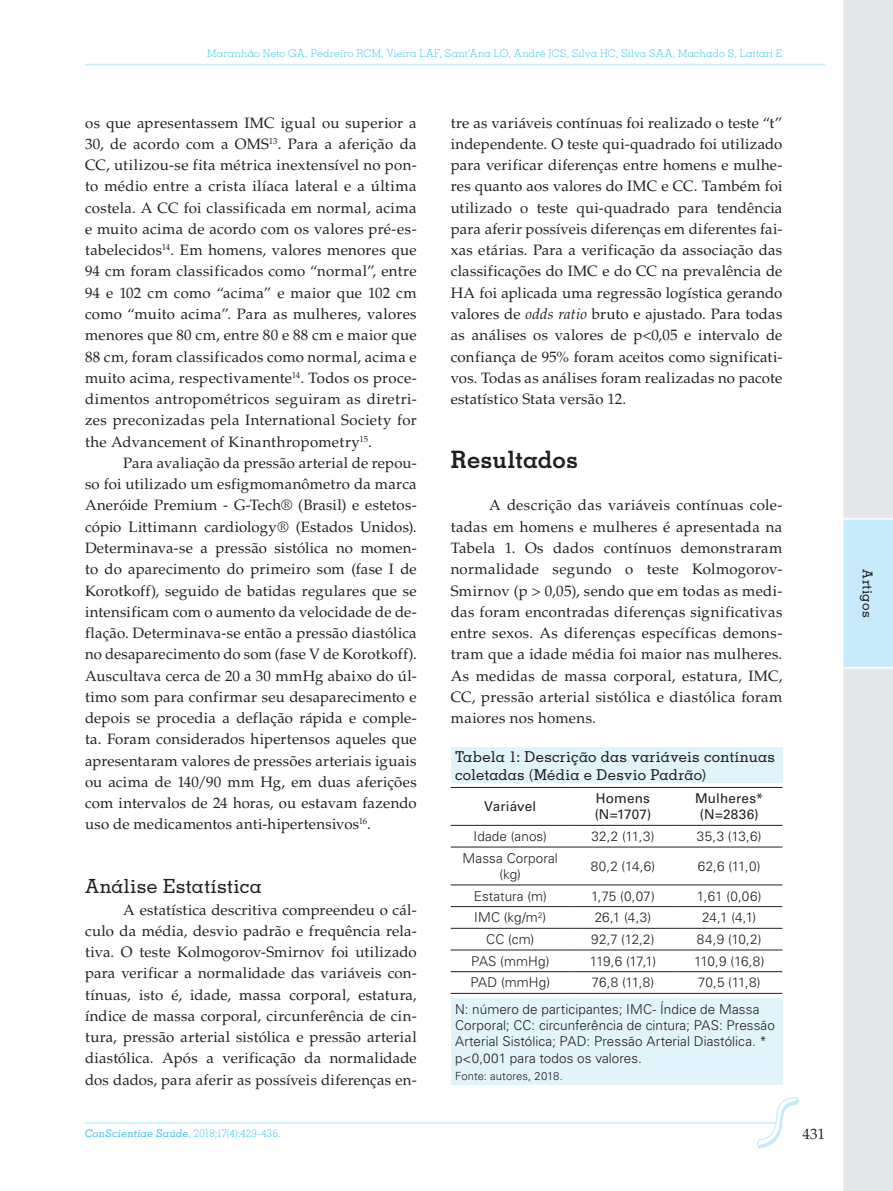
<style>
.page{position:relative;width:893px;height:1191px;background:#fff}
.page>*{position:absolute;margin:0;border:0;box-sizing:border-box;transform-origin:0 0}
.CS_Subtitulo{font:700 24px "Memphis LT Std";letter-spacing:.005em;color:#231f20}
.CS_Subtitulo_2{font:500 19.5px "Memphis LT Std";letter-spacing:.005em;color:#231f20}
.CS_Normal{font:15px/21.3px "Palatino LT Std";letter-spacing:.015em;color:#231f20;text-align:justify}
.CS_Tabela_-_titulo{font:500 15px/18px "Memphis LT Std";letter-spacing:.01em;color:#231f20}
.CS_Tabela_-_corpo{font:300 13.5px/16.2px "Univers LT Std";letter-spacing:.005em;color:#231f20;text-align:center}
.t1{font:13.5px/16.2px "Univers LT Std";letter-spacing:.01em;color:#231f20}
.t2{font:500 13.5px "Memphis LT Std";letter-spacing:.02em;color:#231f20}
.Cs_Tabela_-_nota{font:300 11.25px "Univers LT Std";letter-spacing:.005em;color:#231f20}
.CS_z_Infs_Pags{font:300 10.5px "Memphis LT Std";letter-spacing:.015em;color:#40c7f4}
.s1{font-style:italic}
.s2{font-weight:500;font-style:italic}
</style>
<div class="page">
<hr style="left:85px;top:64px;width:740px;height:1px;background:#c6eafa">
<hr style="left:85px;top:1122px;width:693px;height:1px;background:#c6eafa">
<svg style="left:757px;top:1097px;width:42px;height:51px"></svg>
<div style="left:843px;top:0;width:50px;height:1191px;background:#e6e7e9"></div>
<div style="left:843px;top:519px;width:50px;height:149px;background:#c6eafa"></div>
<hr style="left:842px;top:518px;width:51px;height:1px;background:#fff">
<hr style="left:842px;top:667px;width:51px;height:1px;background:#fff">
<div style="left:451px;top:747px;width:331px;height:337px;background:#e1f4fc"></div>
<div style="left:451px;top:783px;width:331px;height:214px;background:#fff"></div>
<hr style="left:451px;top:787px;width:119px;height:1px;background:#231f20">
<hr style="left:570px;top:787px;width:106px;height:1px;background:#231f20">
<hr style="left:676px;top:787px;width:106px;height:1px;background:#231f20">
<hr style="left:451px;top:825px;width:119px;height:1px;background:#231f20">
<hr style="left:570px;top:825px;width:106px;height:1px;background:#231f20">
<hr style="left:676px;top:825px;width:106px;height:1px;background:#231f20">
<hr style="left:451px;top:846px;width:119px;height:1px;background:#231f20">
<hr style="left:570px;top:846px;width:106px;height:1px;background:#231f20">
<hr style="left:676px;top:846px;width:106px;height:1px;background:#231f20">
<hr style="left:451px;top:884px;width:119px;height:1px;background:#231f20">
<hr style="left:570px;top:884px;width:106px;height:1px;background:#231f20">
<hr style="left:676px;top:884px;width:106px;height:1px;background:#231f20">
<hr style="left:451px;top:906px;width:119px;height:1px;background:#231f20">
<hr style="left:570px;top:906px;width:106px;height:1px;background:#231f20">
<hr style="left:676px;top:906px;width:106px;height:1px;background:#231f20">
<hr style="left:451px;top:928px;width:119px;height:1px;background:#231f20">
<hr style="left:570px;top:928px;width:106px;height:1px;background:#231f20">
<hr style="left:676px;top:928px;width:106px;height:1px;background:#231f20">
<hr style="left:451px;top:949px;width:119px;height:1px;background:#231f20">
<hr style="left:570px;top:949px;width:106px;height:1px;background:#231f20">
<hr style="left:676px;top:949px;width:106px;height:1px;background:#231f20">
<hr style="left:451px;top:971px;width:119px;height:1px;background:#231f20">
<hr style="left:570px;top:971px;width:106px;height:1px;background:#231f20">
<hr style="left:676px;top:971px;width:106px;height:1px;background:#231f20">
<hr style="left:451px;top:993px;width:119px;height:1px;background:#231f20">
<hr style="left:570px;top:993px;width:106px;height:1px;background:#231f20">
<hr style="left:676px;top:993px;width:106px;height:1px;background:#231f20">
<p class="CS_z_Infs_Pags" style="left:207px;top:47px;width:577px">Maranhão Neto GA, Pedreiro RCM, Vieira LAF, Sant’Ana LO, André JCS, Silva HC, Silva SAA, Machado S, Lattari E</p>
<p class="CS_Normal" style="left:85px;top:112px;width:333px">os que apresentassem IMC igual ou superior a 30, de acordo com a OMS<sup>13</sup>. Para a aferição da CC, utilizou-se fita métrica inextensível no pon&shy;to médio entre a crista ilíaca lateral e a última costela. A CC foi classificada em normal, acima e muito acima de acordo com os valores pré-es&shy;tabelecidos<sup>14</sup>. Em homens, valores menores que 94 cm foram classificados como “normal”, entre 94 e 102 cm como “acima” e maior que 102 cm como “muito acima”. Para as mulheres, valores menores que 80 cm, entre 80 e 88 cm e maior que 88 cm, foram classificados como normal, acima e muito acima, respectivamente<sup>14</sup>. Todos os proce&shy;dimentos antropométricos seguiram as diretri&shy;zes preconizadas pela International Society for the Advancement of Kinanthropometry<sup>15</sup>.</p>
<p class="CS_Normal" style="left:85px;top:452px;width:333px;text-indent:38px">Para avaliação da pressão arterial de repou&shy;so foi utilizado um esfigmomanômetro da marca Aneróide Premium - G-Tech® (Brasil) e estetos&shy;cópio Littimann cardiology® (Estados Unidos).<br>Determinava-se a pressão sistólica no momen&shy;to do aparecimento do primeiro som (fase I de Korotkoff), seguido de batidas regulares que se intensificam com o aumento da velocidade de de&shy;flação. Determinava-se então a pressão diastólica no desaparecimento do som (fase V de Korotkoff).<br>Auscultava cerca de 20 a 30 mmHg abaixo do úl&shy;timo som para confirmar seu desaparecimento e depois se procedia a deflação rápida e comple&shy;ta. Foram considerados hipertensos aqueles que apresentaram valores de pressões arteriais iguais ou acima de 140/90 mm Hg, em duas aferições com intervalos de 24 horas, ou estavam fazendo uso de medicamentos anti-hipertensivos<sup>16</sup>.</p>
<p class="CS_Subtitulo_2" style="left:85px;top:874px;width:178px">Análise Estatística</p>
<p class="CS_Normal" style="left:85px;top:899px;width:333px;text-indent:38px">A estatística descritiva compreendeu o cál&shy;culo da média, desvio padrão e frequência rela&shy;tiva. O teste Kolmogorov-Smirnov foi utilizado para verificar a normalidade das variáveis con&shy;tínuas, isto é, idade, massa corporal, estatura, índice de massa corporal, circunferência de cin&shy;tura, pressão arterial sistólica e pressão arterial diastólica. Após a verificação da normalidade dos dados, para aferir as possíveis diferenças en-</p>
<p class="CS_Normal" style="left:451px;top:112px;width:333px">tre as variáveis contínuas foi realizado o teste “t” independente. O teste qui-quadrado foi utilizado para verificar diferenças entre homens e mulhe&shy;res quanto aos valores do IMC e CC. Também foi utilizado o teste qui-quadrado para tendência para aferir possíveis diferenças em diferentes fai&shy;xas etárias. Para a verificação da associação das classificações do IMC e do CC na prevalência de HA foi aplicada uma regressão logística gerando valores de <span class="s1">odds ratio</span> bruto e ajustado. Para todas as análises os valores de p&lt;0,05 e intervalo de confiança de 95% foram aceitos como significati&shy;vos. Todas as análises foram realizadas no pacote estatístico Stata versão 12.</p>
<p class="CS_Subtitulo" style="left:451px;top:444px;width:129px">Resultados</p>
<p class="CS_Normal" style="left:451px;top:495px;width:333px;text-indent:38px">A descrição das variáveis contínuas cole&shy;tadas em homens e mulheres é apresentada na Tabela 1. Os dados contínuos demonstraram normalidade segundo o teste Kolmogorov-Smirnov (p &gt; 0,05), sendo que em todas as medi&shy;das foram encontradas diferenças significativas entre sexos. As diferenças específicas demons&shy;tram que a idade média foi maior nas mulheres.<br>As medidas de massa corporal, estatura, IMC, CC, pressão arterial sistólica e diastólica foram maiores nos homens.</p>
<p class="CS_Tabela_-_titulo" style="left:455px;top:748px;width:322px">Tabela 1: Descrição das variáveis contínuas coletadas (Média e Desvio Padrão)</p>
<p class="t1" style="left:484px;top:798px;width:53px">Variável</p>
<p class="t1" style="left:595px;top:790px;width:58px">Homens (N=1707)</p>
<p class="t1" style="left:695px;top:790px;width:70px;text-align:center">Mulheres* (N=2836)</p>
<p class="CS_Tabela_-_corpo" style="left:473px;top:828px;width:75px">Idade (anos)</p>
<p class="CS_Tabela_-_corpo" style="left:591px;top:828px;width:64px">32,2 (11,3)</p>
<p class="CS_Tabela_-_corpo" style="left:697px;top:828px;width:66px">35,3 (13,6)</p>
<p class="CS_Tabela_-_corpo" style="left:463px;top:850px;width:97px">Massa Corporal (kg)</p>
<p class="CS_Tabela_-_corpo" style="left:591px;top:858px;width:66px">80,2 (14,6)</p>
<p class="CS_Tabela_-_corpo" style="left:698px;top:858px;width:64px">62,6 (11,0)</p>
<p class="CS_Tabela_-_corpo" style="left:474px;top:887px;width:75px">Estatura (m)</p>
<p class="CS_Tabela_-_corpo" style="left:591px;top:887px;width:65px">1,75 (0,07)</p>
<p class="CS_Tabela_-_corpo" style="left:697px;top:887px;width:66px">1,61 (0,06)</p>
<p class="CS_Tabela_-_corpo" style="left:474px;top:909px;width:74px">IMC (kg/m<sup>2</sup>)</p>
<p class="CS_Tabela_-_corpo" style="left:595px;top:909px;width:58px">26,1 (4,3)</p>
<p class="CS_Tabela_-_corpo" style="left:702px;top:909px;width:56px">24,1 (4,1)</p>
<p class="CS_Tabela_-_corpo" style="left:486px;top:931px;width:50px">CC (cm)</p>
<p class="CS_Tabela_-_corpo" style="left:591px;top:931px;width:65px">92,7 (12,2)</p>
<p class="CS_Tabela_-_corpo" style="left:697px;top:931px;width:66px">84,9 (10,2)</p>
<p class="CS_Tabela_-_corpo" style="left:471px;top:953px;width:80px">PAS (mmHg)</p>
<p class="CS_Tabela_-_corpo" style="left:590px;top:953px;width:68px">119,6 (17,1)</p>
<p class="CS_Tabela_-_corpo" style="left:694px;top:953px;width:72px">110,9 (16,8)</p>
<p class="CS_Tabela_-_corpo" style="left:470px;top:974px;width:81px">PAD (mmHg)</p>
<p class="CS_Tabela_-_corpo" style="left:591px;top:974px;width:64px">76,8 (11,8)</p>
<p class="CS_Tabela_-_corpo" style="left:698px;top:974px;width:64px">70,5 (11,8)</p>
<p class="CS_Tabela_-_corpo" style="left:455px;top:1001px;width:321px;text-align:left">N: número de participantes; IMC- Índice de Massa Corporal; CC: circunferência de cintura; PAS: Pressão Arterial Sistólica; PAD: Pressão Arterial Diastólica. * p&lt;0,001 para todos os valores.</p>
<p class="Cs_Tabela_-_nota" style="left:455px;top:1069px;width:110px">Fonte: autores, 2018.</p>
<p class="CS_z_Infs_Pags" style="left:85px;top:1127px;width:197px"><span class="s2">ConScientiae Saúde</span>, 2018;17(4):429-436.</p>
<p class="CS_Normal" style="left:802px;top:1123px;width:24px">431</p>
<p class="t2" style="left:876px;top:569px;width:50px;rotate:90deg">Artigos</p>
</div>
